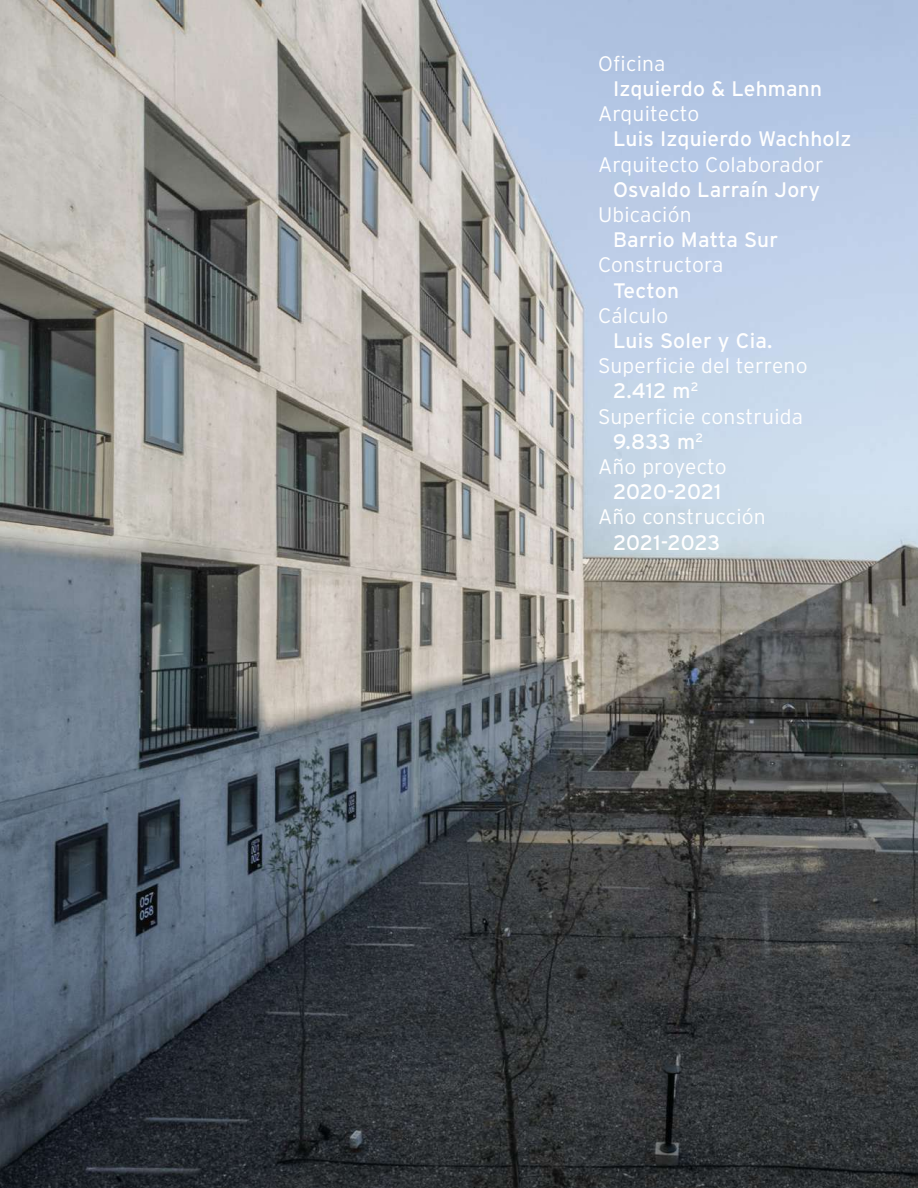
<style>
.page{position:relative;width:918px;height:1188px;background:#fff}
.page>*{position:absolute;margin:0;border:0;box-sizing:border-box;transform-origin:0 0}
.t1{font:300 21px "Interstate";letter-spacing:.01em;color:#fff}
.t2{font:21px "Interstate";letter-spacing:.01em;color:#fff}
.t3{font:21px "Interstate";letter-spacing:-.01em;color:#fff}
</style>
<div class="page">
<img style="left:0;top:0;width:918px;height:1188px">
<p class="t1" style="left:598px;top:52px;width:69px">Oficina</p>
<p class="t1" style="left:598px;top:102px;width:103px">Arquitecto</p>
<p class="t1" style="left:598px;top:152px;width:227px">Arquitecto Colaborador</p>
<p class="t1" style="left:598px;top:203px;width:95px">Ubicación</p>
<p class="t1" style="left:598px;top:253px;width:127px">Constructora</p>
<p class="t1" style="left:598px;top:304px;width:72px">Cálculo</p>
<p class="t1" style="left:598px;top:354px;width:211px">Superficie del terreno</p>
<p class="t1" style="left:598px;top:404px;width:207px">Superficie construida</p>
<p class="t1" style="left:598px;top:455px;width:130px">Año proyecto</p>
<p class="t1" style="left:598px;top:505px;width:169px">Año construcción</p>
<p class="t2" style="left:613px;top:77px;width:210px">Izquierdo &amp; Lehmann</p>
<p class="t2" style="left:613px;top:127px;width:240px">Luis Izquierdo Wachholz</p>
<p class="t2" style="left:613px;top:178px;width:209px">Osvaldo Larraín Jory</p>
<p class="t2" style="left:613px;top:228px;width:167px">Barrio Matta Sur</p>
<p class="t2" style="left:613px;top:278px;width:67px">Tecton</p>
<p class="t2" style="left:613px;top:329px;width:161px">Luis Soler y Cia.</p>
<p class="t2" style="left:613px;top:379px;width:87px">2.412 m<sup>2</sup></p>
<p class="t2" style="left:613px;top:430px;width:91px">9.833 m<sup>2</sup></p>
<p class="t3" style="left:613px;top:480px;width:110px">2020-2021</p>
<p class="t3" style="left:613px;top:530px;width:109px">2021-2023</p>
</div>
